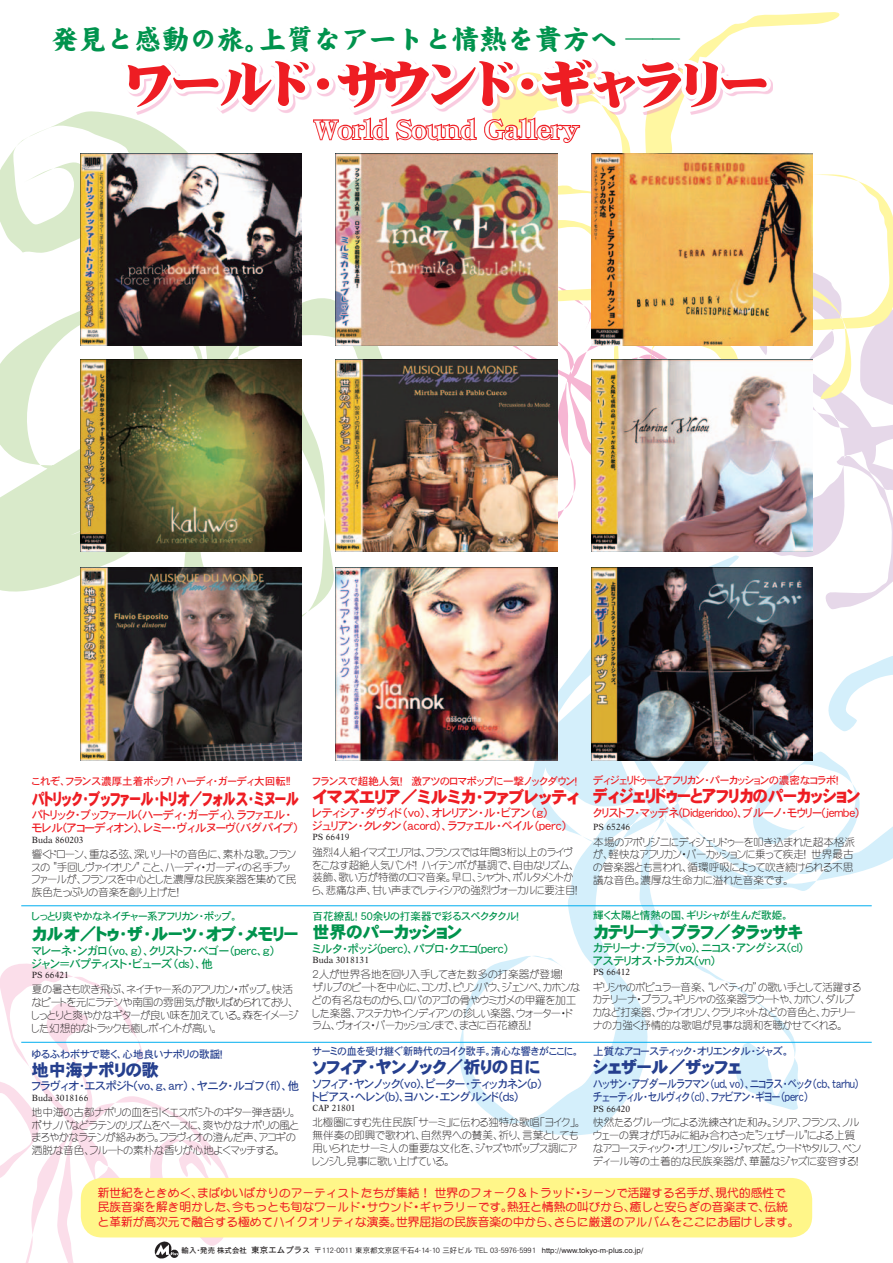
<style>
.page{position:relative;width:893px;height:1263px;background:#fff}
.page>*{position:absolute;margin:0;border:0;box-sizing:border-box;transform-origin:0 0}
.t1{font:51px "DF Mincho G SU WING RKSJ H";color:#ee1d23;scale:1.06 1}
.t2{font:27.6px "DF Kai Sho G SU WINP RKSJ H";color:#00934d}
.t3{font:25.5px "DFHS Mincho G W9 WINP RKSJ H";color:#fff}
.t4{font:16.95px "DFHS Gothic G W9 WING RKSJ H";color:#00934d}
.t5{font:16.95px "DFHS Gothic G W9 WING RKSJ H";color:#253f8e}
.t6{font:16.95px "DFHS Gothic G W9 WING RKSJ H";color:#ee1d23;scale:.76 1}
.t7{font:16.95px "DFHS Gothic G W9 WING RKSJ H";color:#ee1d23;scale:.93 1}
.t8{font:16.95px "DFHS Gothic G W9 WING RKSJ H";color:#ee1d23}
.t9{font:11.7px "DF Maru Gothic G Bd WINP RKSJ H";color:#ee1d23}
.t10{font:11.7px/12.8px "DFHS Gothic G W5 WING RKSJ H";color:#ee1d23}
.t11{font:11.7px/12.8px "DFHS Gothic G W5 WING RKSJ H";color:#00934d}
.t12{font:11.7px/12.8px "DFHS Gothic G W5 WING RKSJ H";color:#253f8e}
.t13{font:11.7px/12.8px "DFHS Gothic G W5 WING RKSJ H";color:#253f8e;scale:.85 1}
.t14{font:11.7px "DFHS Gothic G W5 WING RKSJ H";color:#ee1d23;scale:.96 1}
.t15{font:10.65px/12.8px "DFSM Gothic G Lt WING RKSJ H";color:#231f20}
.t16{font:10.65px "DFHS Gothic G W5 WING RKSJ H";color:#ee1d23}
.t17{font:10.65px "DFHS Gothic G W5 WING RKSJ H";color:#00934d}
.t18{font:10.65px "DFHS Gothic G W5 WING RKSJ H";color:#253f8e}
.t19{font:10.65px "DFHS Gothic G W5 WING RKSJ H";color:#253f8e;scale:.95 1}
.t20{font:9px "Dutch 823 BT Roman B";color:#231f20;scale:.93 1}
.t21{font:8.55px "DFHS Gothic G W5 WINP RKSJ H";color:#231f20}
.t22{font:7.5px "DFHS Gothic G W3 WINP RKSJ H";color:#231f20}
.t23{font:7.5px "Swiss 721 BT";color:#231f20}
.t24{font:7.5px "DFHS Gothic G W5 WINP RKSJ H";color:#231f20}
.s1{font-family:"DFHS Gothic G W3 WINP RKSJ H"}
.s2{font-size:7.5px}
</style>
<div class="page">
<svg style="left:0;top:963px;width:235px;height:300px"></svg>
<svg style="left:777px;top:421px;width:116px;height:134px"></svg>
<svg style="left:0;top:128px;width:336px;height:511px"></svg>
<svg style="left:455px;top:555px;width:438px;height:581px"></svg>
<svg style="left:777px;top:12px;width:116px;height:409px"></svg>
<img style="left:777px;top:153px;width:35px;height:193px">
<img style="left:591px;top:568px;width:221px;height:192px">
<img style="left:81px;top:596px;width:221px;height:164px">
<img style="left:48px;top:14px;width:729px;height:582px">
<div style="left:81px;top:1178px;width:731px;height:59px;background:#fff689;border-radius:21px"></div>
<img style="left:336px;top:568px;width:221px;height:192px">
<img style="left:591px;top:359px;width:221px;height:193px">
<hr style="left:21px;top:1042px;width:851px;height:1px;background:#00aeef">
<hr style="left:21px;top:905px;width:851px;height:1px;background:#00aeef">
<img style="left:154px;top:1241px;width:25px;height:18px">
<h2 class="t2" style="left:258px;top:26px;width:423px">上質なアートと情熱を貴方へ <span class="s1">――</span></h2>
<h2 class="t2" style="left:51px;top:26px;width:223px">発見と感動の旅。</h2>
<h1 class="t1" style="left:125px;top:59px;width:607px">ワールド・サウンド・ギャラリー</h1>
<h3 class="t3" style="left:314px;top:117px;width:267px">World Sound Gallery</h3>
<p class="t16" style="left:32px;top:775px;width:260px">これぞ、フランス濃厚土着ポップ！ハーディ・ガーディ大回転 !!</p>
<h3 class="t6" style="left:32px;top:790px;width:353px">パトリック・ブッファール・トリオ／フォルス・ミヌール</h3>
<p class="t10" style="left:32px;top:809px;width:267px">パトリック・ブッファール(ハーディ・ガーディ)、ラファエル・モレル(アコーディオン)、レミー・ヴィルヌーヴ(バグパイプ(</p>
<p class="t20" style="left:32px;top:834px;width:57px">Buda 860203</p>
<p class="t15" style="left:32px;top:848px;width:266px">響くドローン、重なる弦、深いリードの音色に、素朴な歌。フランスの "手回しヴァイオリン" こと、ハーディ・ガーディの名手ブッファールが、フランスを中心とした濃厚な民族楽器を集めて民族色たっぷりの音楽を創り上げた!</p>
<p class="t17" style="left:32px;top:911px;width:206px">しっとり爽やかなネイチャー系アフリカン・ポップ。</p>
<h3 class="t4" style="left:32px;top:926px;width:267px">カルオ／トゥザ・ ・ルーツ・オブ・メモリー</h3>
<p class="t11" style="left:32px;top:944px;width:245px">マレーネ・ンガロ（vo g、）、クリストフ・ベゴー（perc (g、ジャン＝バプティスト・ビューズ（ds）、他</p>
<p class="t20" style="left:32px;top:969px;width:41px">PS 66421</p>
<p class="t15" style="left:32px;top:983px;width:268px">夏の暑さも吹き飛ぶ、ネイチャー系のアフリカン・ポップ。快活なビートを元にラテンや南国の雰囲気が散りばめられており、しっとりと爽やかなギターが良い味を加えている。森をイメージした幻想的なトラックも癒しポイントが高い。</p>
<p class="t18" style="left:32px;top:1049px;width:192px">ゆるふわボサで聴く、心地良いナポリの歌謡!</p>
<h3 class="t5" style="left:32px;top:1061px;width:128px">地中海ナポリの歌</h3>
<p class="t12" style="left:32px;top:1079px;width:269px">フラヴィオ・エスポジト(vo 、g、 arr) 、ヤニク・ルゴフ（fl）、他</p>
<p class="t20" style="left:32px;top:1092px;width:62px">Buda 3018166</p>
<p class="t15" style="left:32px;top:1106px;width:269px">地中海の古都ナポリの血を引くエスポジトのギター弾き語り。ボサノバなどラテンのリズムをベースに、爽やかなナポリの風とまろやかなラテンが絡みあう。フラヴィオの澄んだ声、アコギの洒脱な音色、フルートの素朴な香りが心地よくマッチする。</p>
<p class="t16" style="left:313px;top:775px;width:266px">フランスで超絶人気！　激アツのロマポップに一撃ノックダウン!</p>
<h3 class="t8" style="left:313px;top:788px;width:268px">イマズエリア／ミルミカ・ファブレッティ</h3>
<p class="t10" style="left:313px;top:807px;width:257px">レティシア・ダヴィド（vo）、オレリアンル・ ・ビアン (g（<br>ジュリアン・クレタン（acord）、ラファエル・ベイル（perc(</p>
<p class="t20" style="left:313px;top:832px;width:41px">PS 66419</p>
<p class="t15" style="left:313px;top:845px;width:268px">強烈4人組イマズエリアは、フランスでは年間3桁以上のライヴをこなす超絶人気バンド！ハイテンポが基調で、自由なリズム、装飾、歌い方が特徴のロマ音楽。早口、シャウト、ポルタメントから、悲痛な声、甘い声までレティシアの強烈ヴォーカルに要注目!</p>
<p class="t17" style="left:313px;top:911px;width:208px">百花繚乱！ 50余りの打楽器で彩るスペクタクル!</p>
<h3 class="t4" style="left:313px;top:924px;width:151px">世界のパーカッション</h3>
<p class="t11" style="left:313px;top:942px;width:197px">ミルタ・ポッジ(perc)、パブロ・クエコ(perc(</p>
<p class="t20" style="left:313px;top:954px;width:62px">Buda 3018131</p>
<p class="t15" style="left:313px;top:968px;width:269px">2人が世界各地を回り入手してきた数多の打楽器が登場!<br>ザルブのビートを中心に、コンガ、ビリンバウ、ジェンベ、カホンなどの有名なものから、ロバのアゴの骨やウミガメの甲羅を加工した楽器、アステカやインディアンの珍しい楽器、ウォータード・ラム、ヴォイス・パーカッションまで、まさに百花繚乱!</p>
<p class="t19" style="left:313px;top:1046px;width:281px">サーミの血を受け継ぐ新時代のヨイク歌手。清心な響きがここに。</p>
<h3 class="t5" style="left:313px;top:1059px;width:229px">ソフィア・ヤンノック／祈りの日に</h3>
<p class="t12" style="left:313px;top:1077px;width:230px">ソフィア・ヤンノック(vo)、ピーター・ティッカネン (p(トビアス・ヘレン b( )、ヨハン・エングルンド(ds(</p>
<p class="t20" style="left:313px;top:1102px;width:48px">CAP 21801</p>
<p class="t15" style="left:313px;top:1116px;width:269px">北極圏にすむ先住民族「サーミ」に伝わる独特な歌唱「ヨイク。「無伴奏の即興で歌われ、自然界への賛美、祈り、言葉としても用いられたサーミ人の重要な文化を、ジャズやポップス調にアレンジし見事に歌い上げている。</p>
<p class="t16" style="left:593px;top:775px;width:247px">ディジェリドゥーとアフリカン・パーカッションの濃密なコラボ!</p>
<h3 class="t7" style="left:593px;top:788px;width:289px">ディジェリドゥーとアフリカのパーカッション</h3>
<p class="t14" style="left:593px;top:807px;width:278px">クリストフ・マッデネ(Didgeridoo)、ブルーノ・モウリー(jembe(</p>
<p class="t20" style="left:593px;top:822px;width:41px">PS 65246</p>
<p class="t15" style="left:593px;top:835px;width:264px">本場のアボリジニにディジェリドゥーを叩き込まれた超本格派が、軽快なアフリカン・パーカッションに乗って疾走！世界最古の管楽器とも言われ、循環呼吸によって吹き続けられる不思議な音色。濃厚な生命力に溢れた音楽です。</p>
<p class="t17" style="left:593px;top:910px;width:196px">輝く太陽と情熱の国、ギリシャが生んだ歌姫。</p>
<h3 class="t4" style="left:593px;top:923px;width:211px">カテリーナ・ブラフ／タラッサキ</h3>
<p class="t11" style="left:593px;top:942px;width:211px">カテリーナ・ブラフ(vo)、ニコス・アングシス(cl(アステリオス・トラカス(vn(</p>
<p class="t20" style="left:593px;top:967px;width:41px">PS 66412</p>
<p class="t15" style="left:593px;top:980px;width:269px">ギリシャのポピュラー音楽、“レベティカ”の歌い手として活躍するカテリーナ・ブラフ。ギリシャの弦楽器ラウートや、カホン、ダルブカなど打楽器、ヴァイオリン、クラリネットなどの音色と、カテリーナの力強く抒情的な歌唱が見事な調和を聴かせてくれる。</p>
<p class="t18" style="left:593px;top:1046px;width:197px">上質なアコースティック・オリエンタル・ジャズ。</p>
<h3 class="t5" style="left:593px;top:1059px;width:150px">シェザール／ザッフェ</h3>
<p class="t13" style="left:593px;top:1077px;width:315px">ハッサン・アブダールラフマン（ud、vo）、ニコラス・ベック（cｂ、tarhu(チェーティル・セルヴィク（cl）、ファビアン・ギヨー（perc(</p>
<p class="t20" style="left:593px;top:1104px;width:41px">PS 66420</p>
<p class="t15" style="left:593px;top:1116px;width:269px">快然たるグルーヴによる洗練された和み。シリア、フランス、ノルウェーの異才が巧みに組み合わさった"シェザール"による上質なアコースティック・オリエンタル・ジャズだ。ウードやタルフ、ベンディール等の土着的な民族楽器が、華麗なジャズに変容する!</p>
<p class="t9" style="left:197px;top:1186px;width:380px">まばゆいばかりのアーティストたちが集結！世界のフォーク＆トラッド</p>
<p class="t9" style="left:581px;top:1186px;width:142px">シーンで活躍する名手が、</p>
<p class="t9" style="left:716px;top:1186px;width:72px">現代的感性で</p>
<p class="t9" style="left:98px;top:1186px;width:107px">新世紀をときめく、</p>
<p class="t9" style="left:572px;top:1186px;width:13px">・</p>
<p class="t9" style="left:630px;top:1201px;width:142px">癒しと安らぎの音楽まで、</p>
<p class="t9" style="left:98px;top:1201px;width:142px">民族音楽を解き明かした、</p>
<p class="t9" style="left:507px;top:1201px;width:130px">熱狂と情熱の叫びから、</p>
<p class="t9" style="left:232px;top:1201px;width:130px">今もっとも旬なワールド</p>
<p class="t9" style="left:764px;top:1201px;width:25px">伝統</p>
<p class="t9" style="left:419px;top:1201px;width:95px">ギャラリーです。</p>
<p class="t9" style="left:367px;top:1201px;width:48px">サウンド</p>
<p class="t9" style="left:358px;top:1201px;width:13px">・</p>
<p class="t9" style="left:411px;top:1201px;width:13px">・</p>
<p class="t9" style="left:98px;top:1216px;width:306px">と革新が高次元で融合する極めてハイクオリティな演奏。</p>
<p class="t9" style="left:554px;top:1216px;width:247px">さらに厳選のアルバムをここにお届けします。</p>
<p class="t9" style="left:396px;top:1216px;width:165px">世界屈指の民族音楽の中から、</p>
<p class="t21" style="left:251px;top:1246px;width:60px">東京エムプラ<span class="s2">ス</span></p>
<p class="t24" style="left:182px;top:1246px;width:16px">輸入</p>
<p class="t24" style="left:200px;top:1246px;width:48px">発売株式会社</p>
<p class="t22" style="left:314px;top:1246px;width:223px">〒112-0011 東京都文京区千石4-14-10 三好ビル TEL 03-5976-5991</p>
<p class="t23" style="left:542px;top:1246px;width:103px">http://www.tokyo m- -plus.co j p. /</p>
<p class="t24" style="left:195px;top:1246px;width:9px">・</p>
</div>
